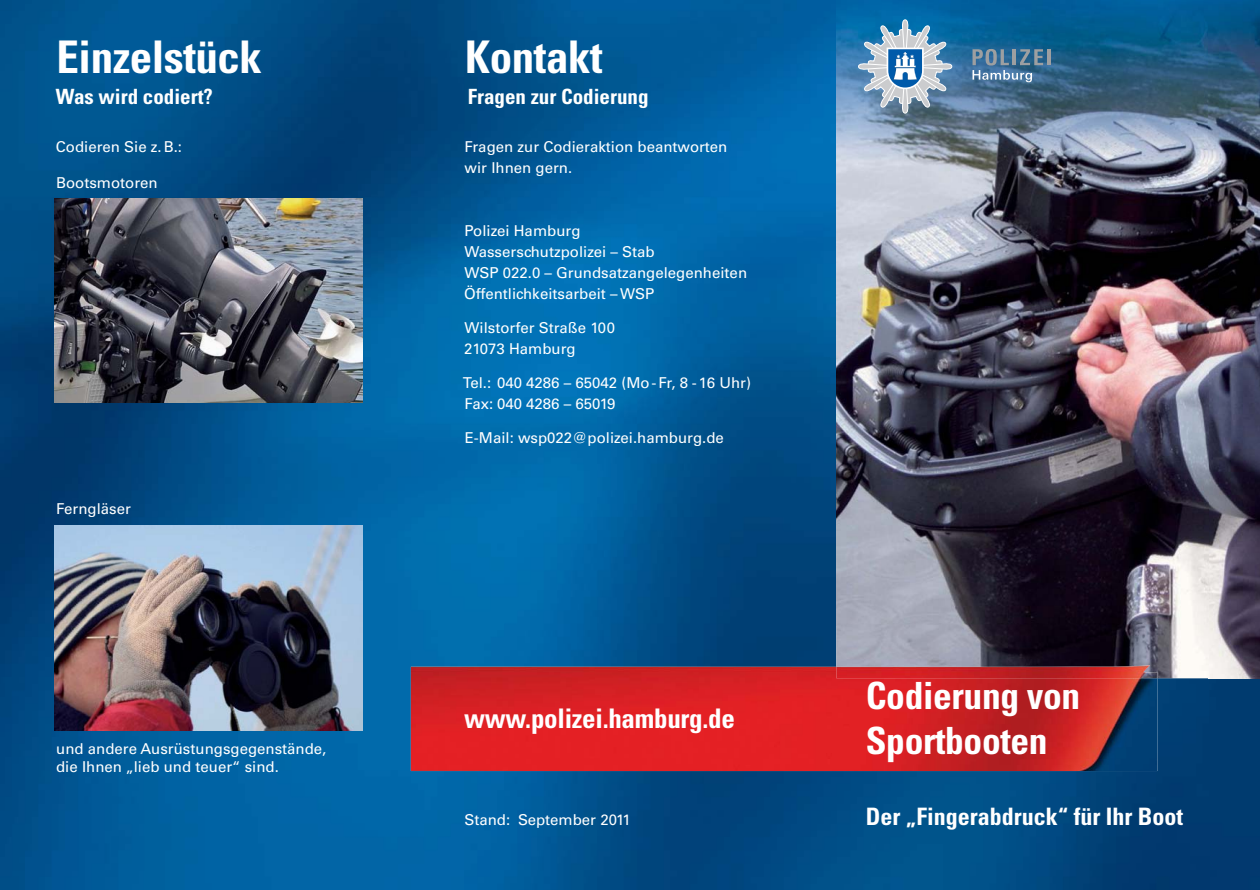
<style>
.page{position:relative;width:1260px;height:890px;background:#fff}
.page>*{position:absolute;margin:0;border:0;box-sizing:border-box;transform-origin:0 0}
.t1{font:700 condensed 45px "Univers LT Std";letter-spacing:-.01em;color:#fff}
.t2{font:700 condensed 37.5px/45px "Univers LT Std";letter-spacing:-.01em;color:#fff}
.t3{font:700 condensed 27px "Univers LT Std";letter-spacing:-.01em;color:#fff}
.t4{font:700 condensed 24px "Univers LT Std";color:#fff}
.t5{font:700 condensed 21px "Univers LT Std";color:#fff}
.t6{font:15px/21px "Univers LT Std";color:#fff}
</style>
<div class="page">
<img style="left:0;top:0;width:1260px;height:889px">
<img style="left:836px;top:0;width:424px;height:678px">
<hr style="left:1047px;top:49px;width:3px;height:16px;background:#9d9fa1">
<svg style="left:972px;top:49px;width:71px;height:33px;background:#5d83a2"></svg>
<svg style="left:858px;top:19px;width:94px;height:104px;background:#789ebb"></svg>
<img style="left:55px;top:525px;width:307px;height:205px">
<img style="left:55px;top:198px;width:307px;height:205px">
<img style="left:411px;top:666px;width:746px;height:105px">
<img style="left:836px;top:665px;width:321px;height:13px">
<h1 class="t1" style="left:57px;top:36px;width:207px">Einzelstück</h1>
<h3 class="t5" style="left:56px;top:86px;width:159px">Was wird codiert?</h3>
<p class="t6" style="left:56px;top:137px;width:128px">Codieren Sie z. B.:</p>
<p class="t6" style="left:56px;top:173px;width:103px">Bootsmotoren</p>
<p class="t6" style="left:56px;top:499px;width:76px">Ferngläser</p>
<p class="t6" style="left:56px;top:740px;width:272px;line-height:18px">und andere Ausrüstungsgegenstände, die Ihnen „lieb und teuer“ sind.</p>
<h1 class="t1" style="left:465px;top:36px;width:139px">Kontakt</h1>
<h3 class="t5" style="left:468px;top:86px;width:182px">Fragen zur Codierung</h3>
<p class="t6" style="left:464px;top:137px;width:264px">Fragen zur Codieraktion beantworten wir Ihnen gern.</p>
<p class="t6" style="left:464px;top:221px;width:284px">Polizei Hamburg<br>Wasserschutzpolizei – Stab<br>WSP 022.0 – Grundsatzangelegenheiten<br>Öffentlichkeitsarbeit – WSP</p>
<p class="t6" style="left:464px;top:318px;width:153px">Wilstorfer Straße 100<br>21073 Hamburg</p>
<p class="t6" style="left:463px;top:373px;width:290px">Tel.: 040 4286 – 65042 (Mo - Fr, 8 - 16 Uhr)<br>Fax: 040 4286 – 65019</p>
<p class="t6" style="left:465px;top:428px;width:261px">E-Mail: wsp022@polizei.hamburg.de</p>
<h3 class="t3" style="left:464px;top:706px;width:272px">www.polizei.hamburg.de</h3>
<h2 class="t2" style="left:865px;top:675px;width:216px">Codierung von<br>Sportbooten</h2>
<p class="t6" style="left:464px;top:810px;width:168px">Stand: September 2011</p>
<h3 class="t4" style="left:865px;top:804px;width:319px">Der „Fingerabdruck“ für Ihr Boot</h3>
</div>
